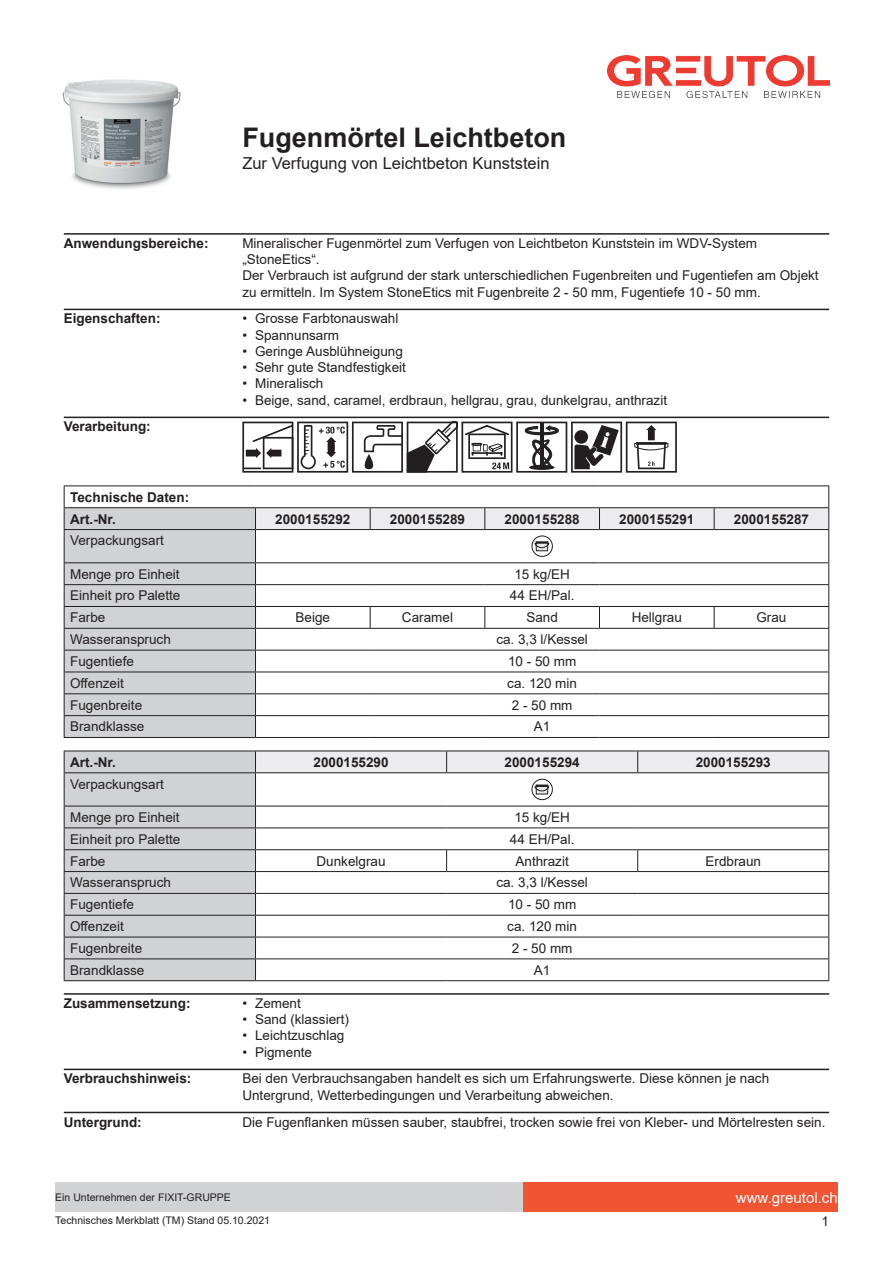
<style>
.page{position:relative;width:893px;height:1263px;background:#fff}
.page>*{position:absolute;margin:0;border:0;box-sizing:border-box;transform-origin:0 0}
.t1{font:700 27px "Arial";color:#231f20}
.t2{font:16.5px "Arial";color:#231f20}
.t3{font:15px "Arial";color:#fff}
.t4{font:13.5px/16.2px "Arial";color:#231f20}
.t5{font:700 13.5px/21.9px "Arial";color:#231f20}
.t6{font:10.5px "Arial";color:#231f20}
</style>
<div class="page">
<img style="left:62px;top:79px;width:119px;height:110px">
<img style="left:607px;top:55px;width:222px;height:43px">
<div style="left:523px;top:1182px;width:315px;height:30px;background:#f05433"></div>
<div style="left:55px;top:1182px;width:468px;height:30px;background:#d1d2d4"></div>
<hr style="left:64px;top:233px;width:765px;height:2px;background:#231f20">
<hr style="left:64px;top:309px;width:765px;height:1px;background:#231f20">
<hr style="left:64px;top:417px;width:765px;height:1px;background:#231f20">
<svg style="left:242px;top:422px;width:435px;height:51px"></svg>
<hr style="left:64px;top:485px;width:191px;height:1px;background:#231f20">
<hr style="left:255px;top:485px;width:115px;height:1px;background:#231f20">
<hr style="left:370px;top:485px;width:115px;height:1px;background:#231f20">
<hr style="left:485px;top:485px;width:114px;height:1px;background:#231f20">
<hr style="left:599px;top:485px;width:115px;height:1px;background:#231f20">
<hr style="left:714px;top:485px;width:115px;height:1px;background:#231f20">
<hr style="left:64px;top:737px;width:191px;height:1px;background:#231f20">
<hr style="left:255px;top:737px;width:115px;height:1px;background:#231f20">
<hr style="left:370px;top:737px;width:115px;height:1px;background:#231f20">
<hr style="left:485px;top:737px;width:114px;height:1px;background:#231f20">
<hr style="left:599px;top:737px;width:115px;height:1px;background:#231f20">
<hr style="left:714px;top:737px;width:115px;height:1px;background:#231f20">
<svg style="left:64px;top:486px;width:765px;height:251px"></svg>
<svg style="left:64px;top:751px;width:765px;height:230px"></svg>
<hr style="left:64px;top:993px;width:765px;height:2px;background:#231f20">
<hr style="left:64px;top:1069px;width:765px;height:1px;background:#231f20">
<hr style="left:64px;top:1112px;width:765px;height:1px;background:#231f20">
<h1 class="t1" style="left:242px;top:119px;width:326px">Fugenmörtel Leichtbeton</h1>
<p class="t2" style="left:242px;top:152px;width:309px">Zur Verfugung von Leichtbeton Kunststein</p>
<p class="t5" style="left:64px;top:232px;width:146px">Anwendungsbereiche:</p>
<p class="t4" style="left:242px;top:235px;width:578px">Mineralischer Fugenmörtel zum Verfugen von Leichtbeton Kunststein im WDV-System „StoneEtics“.<br>Der Verbrauch ist aufgrund der stark unterschiedlichen Fugenbreiten und Fugentiefen am Objekt zu ermitteln. Im System StoneEtics mit Fugenbreite 2 - 50 mm, Fugentiefe 10 - 50 mm.</p>
<p class="t5" style="left:64px;top:308px;width:98px">Eigenschaften:</p>
<p class="t4" style="left:242px;top:311px;width:158px">• Grosse Farbtonauswahl</p>
<p class="t4" style="left:242px;top:327px;width:98px">• Spannunsarm</p>
<p class="t4" style="left:242px;top:343px;width:162px">• Geringe Ausblühneigung</p>
<p class="t4" style="left:242px;top:359px;width:165px">• Sehr gute Standfestigkeit</p>
<p class="t4" style="left:242px;top:375px;width:83px">• Mineralisch</p>
<p class="t4" style="left:242px;top:392px;width:426px">• Beige, sand, caramel, erdbraun, hellgrau, grau, dunkelgrau, anthrazit</p>
<p class="t5" style="left:64px;top:416px;width:89px">Verarbeitung:</p>
<p class="t5" style="left:70px;top:486px;width:121px">Technische Daten:<br>Art.-Nr.</p>
<p class="t5" style="left:275px;top:508px;width:77px">2000155292</p>
<p class="t5" style="left:390px;top:508px;width:77px">2000155289</p>
<p class="t5" style="left:505px;top:508px;width:77px">2000155288</p>
<p class="t5" style="left:619px;top:508px;width:77px">2000155291</p>
<p class="t5" style="left:734px;top:508px;width:77px">2000155287</p>
<p class="t4" style="left:70px;top:532px;width:95px">Verpackungsart</p>
<p class="t4" style="left:70px;top:566px;width:111px">Menge pro Einheit</p>
<p class="t4" style="left:514px;top:566px;width:57px">15 kg/EH</p>
<p class="t4" style="left:70px;top:587px;width:112px">Einheit pro Palette</p>
<p class="t4" style="left:510px;top:587px;width:66px">44 EH/Pal.</p>
<p class="t4" style="left:70px;top:609px;width:37px">Farbe</p>
<p class="t4" style="left:296px;top:609px;width:36px">Beige</p>
<p class="t4" style="left:402px;top:609px;width:53px">Caramel</p>
<p class="t4" style="left:526px;top:609px;width:33px">Sand</p>
<p class="t4" style="left:632px;top:609px;width:52px">Hellgrau</p>
<p class="t4" style="left:756px;top:609px;width:32px">Grau</p>
<p class="t4" style="left:70px;top:631px;width:102px">Wasseranspruch</p>
<p class="t4" style="left:496px;top:631px;width:93px">ca. 3,3 l/Kessel</p>
<p class="t4" style="left:70px;top:653px;width:65px">Fugentiefe</p>
<p class="t4" style="left:508px;top:653px;width:70px">10 - 50 mm</p>
<p class="t4" style="left:70px;top:675px;width:55px">Offenzeit</p>
<p class="t4" style="left:507px;top:675px;width:71px">ca. 120 min</p>
<p class="t4" style="left:70px;top:697px;width:74px">Fugenbreite</p>
<p class="t4" style="left:512px;top:697px;width:62px">2 - 50 mm</p>
<p class="t4" style="left:70px;top:718px;width:76px">Brandklasse</p>
<p class="t4" style="left:534px;top:718px;width:18px">A1</p>
<p class="t5" style="left:70px;top:751px;width:47px">Art.-Nr.</p>
<p class="t5" style="left:313px;top:751px;width:77px">2000155290</p>
<p class="t5" style="left:505px;top:751px;width:77px">2000155294</p>
<p class="t5" style="left:696px;top:751px;width:77px">2000155293</p>
<p class="t4" style="left:70px;top:776px;width:95px">Verpackungsart</p>
<p class="t4" style="left:70px;top:809px;width:111px">Menge pro Einheit</p>
<p class="t4" style="left:514px;top:809px;width:57px">15 kg/EH</p>
<p class="t4" style="left:70px;top:831px;width:112px">Einheit pro Palette</p>
<p class="t4" style="left:510px;top:831px;width:66px">44 EH/Pal.</p>
<p class="t4" style="left:70px;top:853px;width:37px">Farbe</p>
<p class="t4" style="left:317px;top:853px;width:71px">Dunkelgrau</p>
<p class="t4" style="left:515px;top:853px;width:55px">Anthrazit</p>
<p class="t4" style="left:705px;top:853px;width:57px">Erdbraun</p>
<p class="t4" style="left:70px;top:874px;width:102px">Wasseranspruch</p>
<p class="t4" style="left:496px;top:874px;width:93px">ca. 3,3 l/Kessel</p>
<p class="t4" style="left:70px;top:896px;width:65px">Fugentiefe</p>
<p class="t4" style="left:508px;top:896px;width:70px">10 - 50 mm</p>
<p class="t4" style="left:70px;top:918px;width:55px">Offenzeit</p>
<p class="t4" style="left:507px;top:918px;width:71px">ca. 120 min</p>
<p class="t4" style="left:70px;top:940px;width:74px">Fugenbreite</p>
<p class="t4" style="left:512px;top:940px;width:62px">2 - 50 mm</p>
<p class="t4" style="left:70px;top:962px;width:76px">Brandklasse</p>
<p class="t4" style="left:534px;top:962px;width:18px">A1</p>
<p class="t5" style="left:64px;top:992px;width:128px">Zusammensetzung:</p>
<p class="t4" style="left:242px;top:995px;width:60px">• Zement</p>
<p class="t4" style="left:242px;top:1011px;width:108px">• Sand (klassiert)</p>
<p class="t4" style="left:242px;top:1027px;width:104px">• Leichtzuschlag</p>
<p class="t4" style="left:242px;top:1044px;width:71px">• Pigmente</p>
<p class="t5" style="left:64px;top:1068px;width:129px">Verbrauchshinweis:</p>
<p class="t4" style="left:242px;top:1070px;width:528px">Bei den Verbrauchsangaben handelt es sich um Erfahrungswerte. Diese können je nach<br>Untergrund, Wetterbedingungen und Verarbeitung abweichen.</p>
<p class="t5" style="left:64px;top:1111px;width:79px">Untergrund:</p>
<p class="t4" style="left:242px;top:1113px;width:585px">Die Fugenflanken müssen sauber, staubfrei, trocken sowie frei von Kleber- und Mörtelresten sein.</p>
<p class="t6" style="left:55px;top:1190px;width:177px">Ein Unternehmen der FIXIT-GRUPPE</p>
<p class="t3" style="left:736px;top:1187px;width:103px">www.greutol.ch</p>
<p class="t6" style="left:55px;top:1213px;width:216px">Technisches Merkblatt (TM) Stand 05.10.2021</p>
<p class="t4" style="left:821px;top:1213px;width:9px">1</p>
</div>
